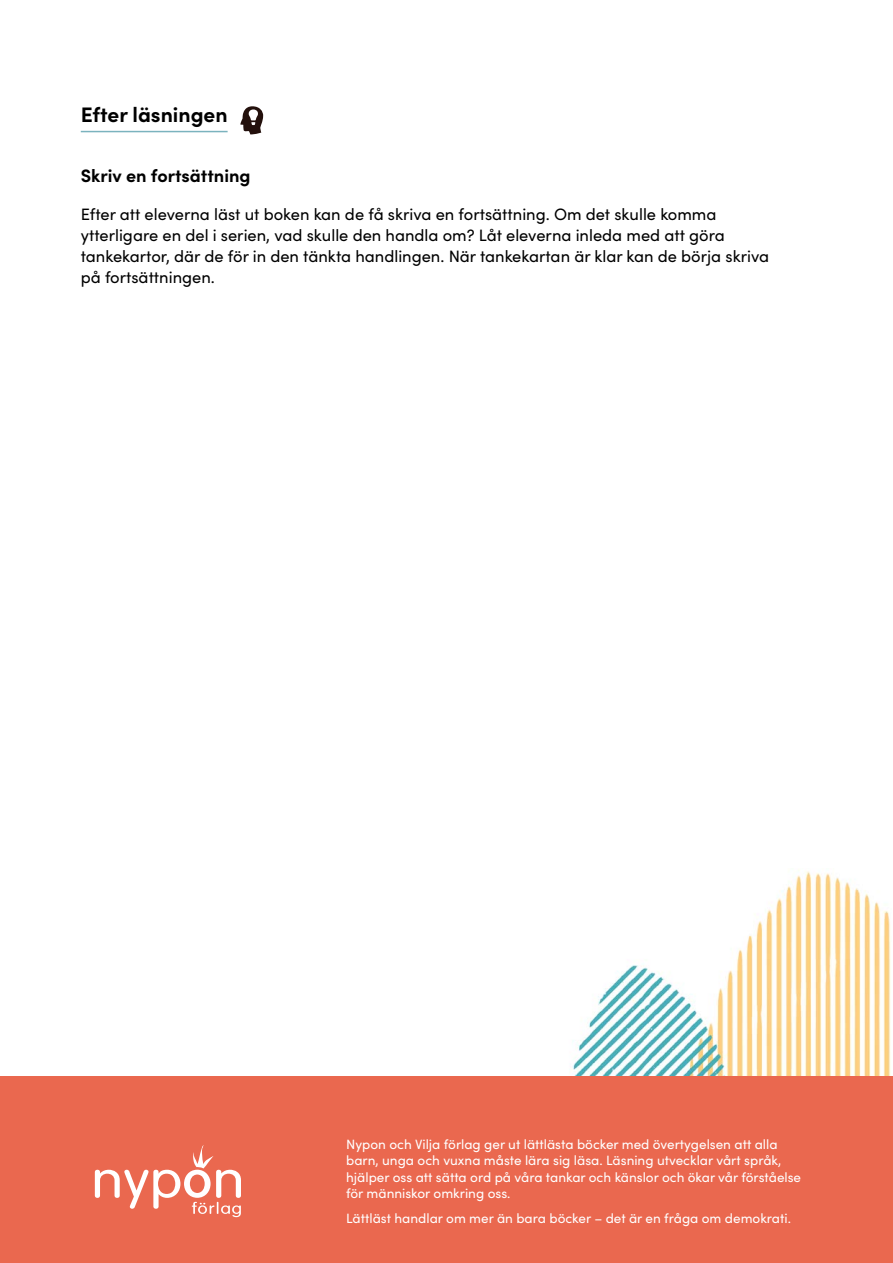
<style>
.page{position:relative;width:893px;height:1263px;background:#fff}
.page>*{position:absolute;margin:0;border:0;box-sizing:border-box;transform-origin:0 0}
.t1{font:700 21px "Sofia Pro";color:#000}
.t2{font:700 18px "Sofia Pro";color:#000}
.t3{font:16.5px/21px "Sofia Pro";color:#000}
.t4{font:13.5px/16.5px "Sofia Pro";color:#fff}
</style>
<div class="page">
<img style="left:572px;top:871px;width:319px;height:205px">
<div style="left:0;top:1076px;width:893px;height:187px;background:#ea684f"></div>
<hr style="left:81px;top:131px;width:147px;height:1px;background:#7bb3be">
<svg style="left:240px;top:106px;width:23px;height:29px"></svg>
<svg style="left:95px;top:1145px;width:146px;height:72px"></svg>
<h1 class="t1" style="left:81px;top:98px;width:148px">Efter läsningen</h1>
<h2 class="t2" style="left:81px;top:162px;width:171px">Skriv en fortsättning</h2>
<p class="t3" style="left:81px;top:203px;width:690px">Efter att eleverna läst ut boken kan de få skriva en fortsättning. Om det skulle komma ytterligare en del i serien, vad skulle den handla om? Låt eleverna inleda med att göra tankekartor, där de för in den tänkta handlingen. När tankekartan är klar kan de börja skriva på fortsättningen.</p>
<p class="t4" style="left:346px;top:1135px;width:456px">Nypon och Vilja förlag ger ut lättlästa böcker med övertygelsen att alla barn, unga och vuxna måste lära sig läsa. Läsning utvecklar vårt språk, hjälper oss att sätta ord på våra tankar och känslor och ökar vår förståelse för människor omkring oss.</p>
<p class="t4" style="left:346px;top:1210px;width:446px">Lättläst handlar om mer än bara böcker – det är en fråga om demokrati.</p>
</div>
